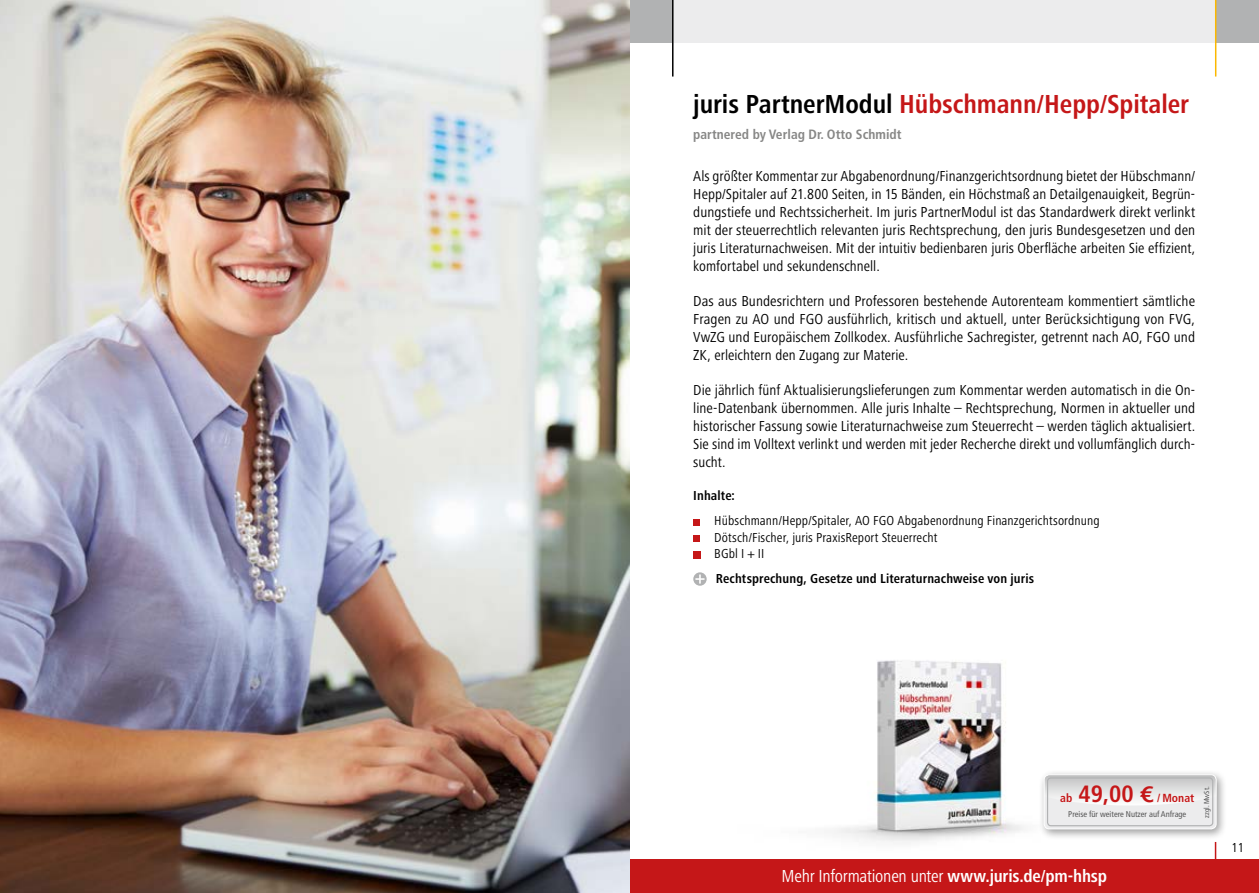
<style>
.page{position:relative;width:1259px;height:893px;background:#fff}
.page>*{position:absolute;margin:0;border:0;box-sizing:border-box;transform-origin:0 0}
.t1{font:700 condensed 27px "Frutiger Next Pro";letter-spacing:-.005em;color:#c51718}
.t2{font:condensed 18px "Frutiger Next Pro";letter-spacing:-.015em;color:#fff}
.t3{font:condensed 15px/18px "Frutiger Next Pro";color:#000;text-align:justify}
.t4{font:condensed 13.5px/16.5px "Frutiger Next Pro";letter-spacing:.01em;color:#000}
.t5{font:700 condensed 13.5px "Frutiger Next Pro";letter-spacing:.01em;color:#000}
.t6{font:700 condensed 13.5px "Frutiger";color:#878786}
.t7{font:condensed 13.5px "Frutiger Next LTW1 G";color:#000}
.t8{font:700 condensed 11.7px "Frutiger";color:#c51718}
.t9{font:condensed 8.4px "Frutiger";color:#565656}
.t10{font:condensed 7.2px "Frutiger";color:#565656}
.s1{color:#000}
.s2{font-size:23.55px}
.s3{font-family:"Euro Sans ITCTT Bold";font-weight:400;font-stretch:normal;font-size:23.55px}
.s4{font-weight:700}
</style>
<div class="page">
<div style="left:672px;top:0;width:544px;height:43px;background:#ececed"></div>
<div style="left:587px;top:0;width:85px;height:43px;background:#b1b2b3"></div>
<div style="left:1216px;top:0;width:43px;height:43px;background:#b1b2b3"></div>
<hr style="left:1215px;top:0;width:1px;height:77px;background:#fbb800">
<hr style="left:672px;top:0;width:1px;height:77px;background:#000">
<hr style="left:1214px;top:842px;width:2px;height:51px;background:#c51718">
<div style="left:629px;top:859px;width:630px;height:34px;background:#c51718"></div>
<img style="left:834px;top:660px;width:190px;height:183px">
<img style="left:0;top:0;width:629px;height:893px">
<svg style="left:693px;top:519px;width:6px;height:6px"></svg>
<div style="left:693px;top:535px;width:6px;height:7px;background:#c51718"></div>
<div style="left:693px;top:551px;width:7px;height:7px;background:#c51718"></div>
<svg style="left:693px;top:572px;width:13px;height:14px"></svg>
<svg style="left:695px;top:574px;width:9px;height:10px"></svg>
<div style="left:1038px;top:769px;width:189px;height:71px;background:#000;opacity:.39"></div>
<div style="left:1044px;top:775px;width:172px;height:54px;background:#ececed;border-radius:5px"></div>
<svg style="left:1044px;top:775px;width:172px;height:30px"></svg>
<div style="left:1044px;top:774px;width:172px;height:55px;border:1px solid #fff;border-radius:5px"></div>
<div style="left:1047px;top:777px;width:166px;height:49px;border:1px solid #b1b2b3;border-radius:3px"></div>
<h1 class="t1" style="left:693px;top:89px;width:497px"><span class="s1">juris PartnerModul</span> Hübschmann/Hepp/Spitaler</h1>
<p class="t6" style="left:693px;top:126px;width:210px">partnered by Verlag Dr. Otto Schmidt</p>
<p class="t3" style="left:693px;top:167px;width:503px">Als größter Kommentar zur Abgabenordnung/Finanzgerichtsordnung bietet der Hübschmann/ Hepp/Spitaler auf 21.800 Seiten, in 15 Bänden, ein Höchstmaß an Detailgenauigkeit, Begrün&shy;dungstiefe und Rechtssicherheit. Im juris PartnerModul ist das Standardwerk direkt verlinkt mit der steuerrechtlich relevanten juris Rechtsprechung, den juris Bundesgesetzen und den juris Literaturnachweisen. Mit der intuitiv bedienbaren juris Oberfläche arbeiten Sie effizient, komfortabel und sekundenschnell.</p>
<p class="t3" style="left:693px;top:292px;width:503px">Das aus Bundesrichtern und Professoren bestehende Autorenteam kommentiert sämtliche Fragen zu AO und FGO ausführlich, kritisch und aktuell, unter Berücksichtigung von FVG, VwZG und Europäischem Zollkodex. Ausführliche Sachregister, getrennt nach AO, FGO und ZK, erleichtern den Zugang zur Materie.</p>
<p class="t3" style="left:693px;top:381px;width:503px">Die jährlich fünf Aktualisierungslieferungen zum Kommentar werden automatisch in die On&shy;line-Datenbank übernommen. Alle juris Inhalte – Rechtsprechung, Normen in aktueller und historischer Fassung sowie Literaturnachweise zum Steuerrecht – werden täglich aktualisiert.<br>Sie sind im Volltext verlinkt und werden mit jeder Recherche direkt und vollumfänglich durch&shy;sucht.</p>
<p class="t5" style="left:693px;top:488px;width:43px">Inhalte:</p>
<p class="t4" style="left:714px;top:513px;width:387px">Hübschmann/Hepp/Spitaler, AO FGO Abgabenordnung Finanzgerichtsordnung<br>Dötsch/Fischer, juris PraxisReport Steuerrecht<br>BGbl I + II</p>
<p class="t5" style="left:716px;top:571px;width:320px">Rechtsprechung, Gesetze und Literaturnachweise von juris</p>
<p class="t8" style="left:1060px;top:791px;width:135px">ab <span class="s2">49,00</span> <span class="s3">E</span> / Monat</p>
<p class="t9" style="left:1068px;top:809px;width:120px">Preise für weitere Nutzer auf Anfrage</p>
<p class="t10" style="left:1202px;top:818px;width:33px;rotate:-90deg">zzgl. MwSt.</p>
<p class="t2" style="left:781px;top:865px;width:327px">Mehr Informationen unter <span class="s4">www.juris.de/pm-hhsp</span></p>
<p class="t7" style="left:1231px;top:839px;width:14px">11</p>
</div>
